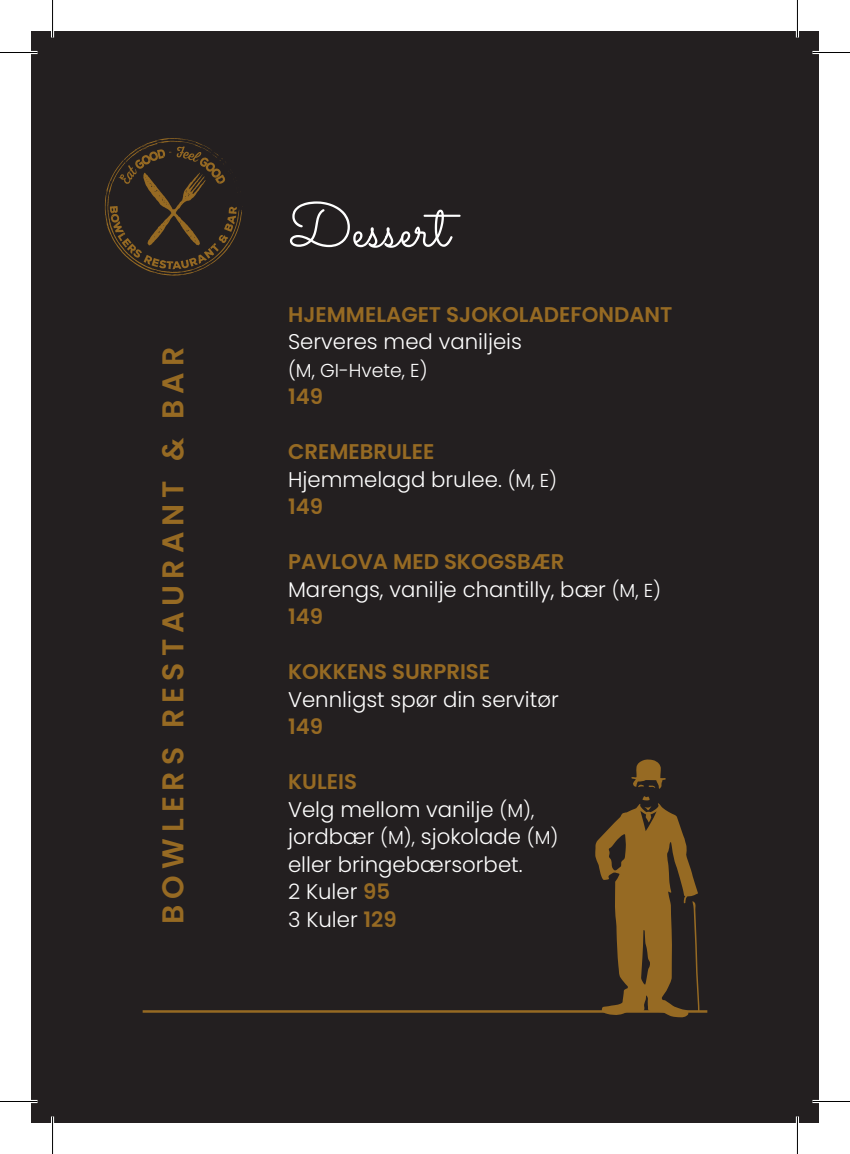
<style>
.page{position:relative;width:850px;height:1154px;background:#fff}
.page>*{position:absolute;margin:0;border:0;box-sizing:border-box;transform-origin:0 0}
.t1{font:62.5px "Sacramento";color:#fff}
.t2{font:600 30px "Poppins";letter-spacing:.2em;color:#966a23}
.t3{font:300 21.25px/27.5px "Poppins";color:#fff}
.t4{font:600 21.25px "Poppins";color:#966a23}
.t5{font:300 18.75px "Poppins";color:#fff}
.s1{font-weight:600;color:#966a23}
.s2{font-size:18.75px}
</style>
<div class="page">
<div style="left:31px;top:31px;width:787px;height:1092px;background:#231f20"></div>
<hr style="left:142px;top:1010px;width:565px;height:3px;background:#966a23">
<svg style="left:595px;top:759px;width:104px;height:258px"></svg>
<img style="left:104px;top:138px;width:138px;height:138px">
<hr style="left:0;top:51px;width:38px;height:3px;background:#fff">
<hr style="left:812px;top:51px;width:37px;height:3px;background:#fff">
<hr style="left:0;top:1100px;width:38px;height:3px;background:#fff">
<hr style="left:812px;top:1100px;width:37px;height:3px;background:#fff">
<hr style="left:51px;top:0;width:3px;height:38px;background:#fff">
<hr style="left:51px;top:1116px;width:3px;height:38px;background:#fff">
<hr style="left:795px;top:0;width:3px;height:38px;background:#fff">
<hr style="left:795px;top:1116px;width:3px;height:38px;background:#fff">
<hr style="left:0;top:52px;width:38px;height:1px;background:#000">
<hr style="left:812px;top:52px;width:37px;height:1px;background:#000">
<hr style="left:0;top:1101px;width:38px;height:1px;background:#000">
<hr style="left:812px;top:1101px;width:37px;height:1px;background:#000">
<hr style="left:52px;top:0;width:1px;height:38px;background:#000">
<hr style="left:52px;top:1116px;width:1px;height:38px;background:#000">
<hr style="left:796px;top:0;width:1px;height:38px;background:#000">
<hr style="left:796px;top:1116px;width:1px;height:38px;background:#000">
<h2 class="t2" style="left:155px;top:924px;width:578px;rotate:-90deg">BOWLERS RESTAURANT &amp; BAR</h2>
<h1 class="t1" style="left:288px;top:188px;width:162px">Dessert</h1>
<p class="t4" style="left:288px;top:302px;width:385px">HJEMMELAGET SJOKOLADEFONDANT</p>
<p class="t3" style="left:288px;top:328px;width:235px">Serveres med vaniljeis</p>
<p class="t5" style="left:288px;top:359px;width:141px">(M, GI-Hvete, E)</p>
<p class="t4" style="left:288px;top:384px;width:37px">149</p>
<p class="t3" style="left:288px;top:438px;width:270px"><span class="s1">CREMEBRULEE<br></span>Hjemmelagd brulee. <span class="s2">(M, E)<br></span><span class="s1">149</span></p>
<p class="t3" style="left:288px;top:548px;width:374px"><span class="s1">PAVLOVA MED SKOGSBÆR<br></span>Marengs, vanilje chantilly, bær <span class="s2">(M, E)<br></span><span class="s1">149</span></p>
<p class="t4" style="left:288px;top:659px;width:203px">KOKKENS SURPRISE</p>
<p class="t3" style="left:288px;top:686px;width:272px">Vennligst spør din servitør</p>
<p class="t4" style="left:288px;top:714px;width:37px">149</p>
<p class="t3" style="left:288px;top:768px;width:272px"><span class="s1">KULEIS<br></span>Velg mellom vanilje <span class="s2">(M), </span>jordbær <span class="s2">(M),</span> sjokolade <span class="s2">(M) </span>eller bringebærsorbet.<br>2 Kuler <span class="s1">95<br></span>3 Kuler <span class="s1">129</span></p>
</div>
